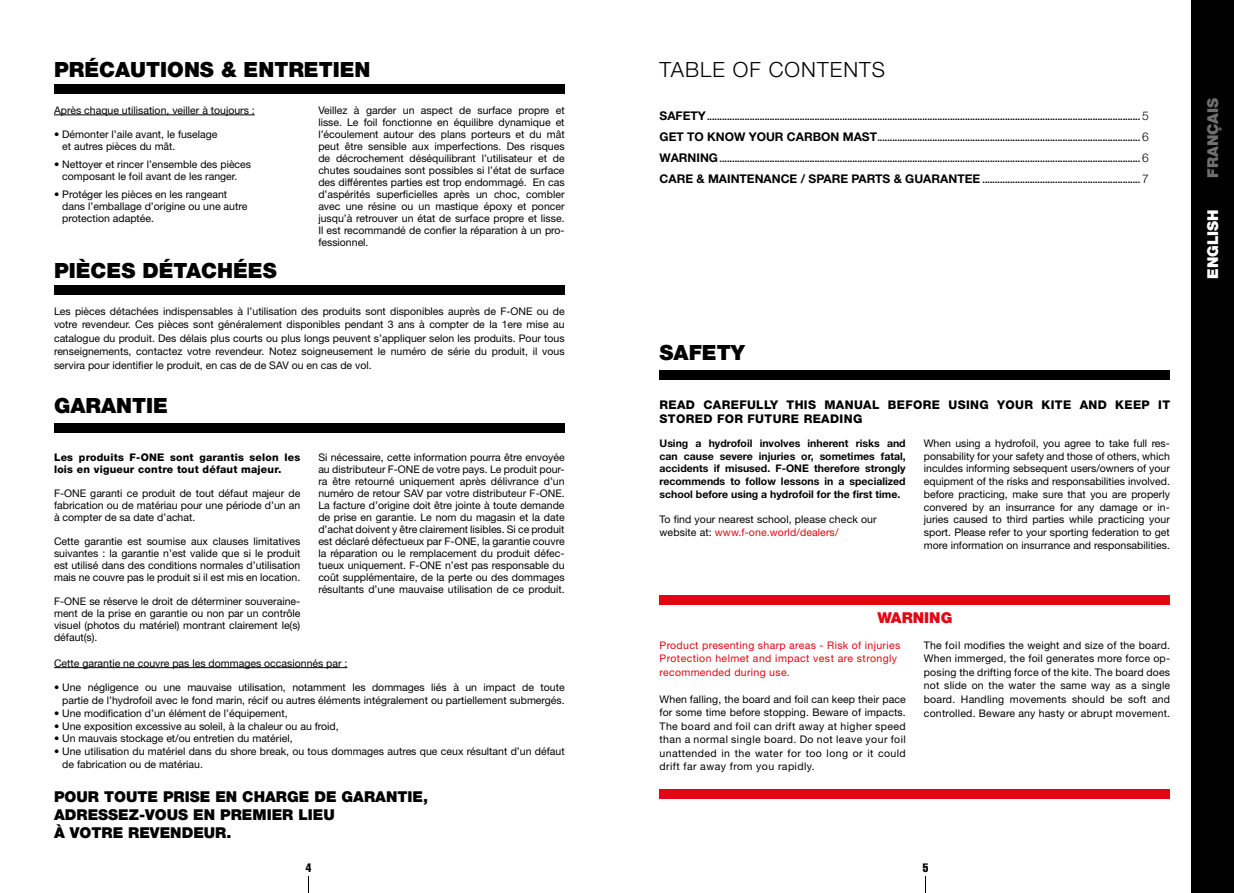
<style>
.page{position:relative;width:1234px;height:893px;background:#fff}
.page>*{position:absolute;margin:0;border:0;box-sizing:border-box;transform-origin:0 0}
.t1{font:900 21px "Helvetica Neue LT Std";color:#000}
.t2{font:300 21px "Helvetica Neue LT Std";letter-spacing:.05em;color:#000}
.t3{font:900 15px/18px "Helvetica Neue LT Std";color:#000}
.t4{font:900 15px "Helvetica Neue LT Std";color:#706f6f}
.t5{font:900 15px "Helvetica Neue LT Std";color:#fff}
.t6{font:900 15px "Helvetica Neue LT Std";color:#e30613}
.t7{font:800 12px/14.2px "Helvetica Neue LT Std";letter-spacing:.03em;color:#000}
.t8{font:extra-condensed 12px "Helvetica";color:#000}
.t9{font:10.5px/12px "Helvetica Neue LT Std";color:#000;text-align:justify}
.t10{font:700 10.5px/12.8px "Helvetica Neue LT Std";color:#000;text-align:justify}
.t11{font:10.5px/13.5px "Helvetica Neue LT Std";letter-spacing:.03em;color:#e30613}
.t12{font:800 10.5px/12px "Helvetica Neue LT Std";letter-spacing:.02em;color:#000}
.t13{font:700 9px "Helvetica Neue LT Std";color:#000}
.s1{font-size:12px}
.s2{font-weight:300;font-size:12px}
.s3{color:#e30613}
</style>
<div class="page">
<div style="left:1191px;top:0;width:42px;height:893px;background:#000"></div>
<svg style="left:308px;top:876px;width:1px;height:17px"></svg>
<svg style="left:925px;top:876px;width:1px;height:17px"></svg>
<div style="left:54px;top:84px;width:510px;height:10px;background:#000"></div>
<div style="left:54px;top:285px;width:510px;height:10px;background:#000"></div>
<hr style="left:54px;top:667px;width:293px;height:1px;background:#000">
<div style="left:54px;top:423px;width:510px;height:9px;background:#000"></div>
<hr style="left:54px;top:115px;width:201px;height:1px;background:#000">
<div style="left:659px;top:595px;width:510px;height:10px;background:#e30613"></div>
<div style="left:659px;top:789px;width:510px;height:9px;background:#e30613"></div>
<div style="left:659px;top:370px;width:510px;height:10px;background:#000"></div>
<h1 class="t1" style="left:54px;top:57px;width:318px">PRÉCAUTIONS &amp; ENTRETIEN</h1>
<p class="t9" style="left:54px;top:104px;width:202px">Après chaque utilisation, veiller à toujours :</p>
<p class="t9" style="left:62px;top:128px;width:157px;text-indent:-8px">• Démonter l’aile avant, le fuselage et autres pièces du mât.</p>
<p class="t9" style="left:54px;top:158px;width:199px;text-align:center">• Nettoyer et rincer l’ensemble des pièces composant le foil avant de les ranger.</p>
<p class="t9" style="left:62px;top:188px;width:186px;text-align:left;text-indent:-8px">• Protéger les pièces en les rangeant dans l’emballage d’origine ou une autre protection adaptée.</p>
<p class="t9" style="left:318px;top:104px;width:248px">Veillez à garder un aspect de surface propre et lisse. Le foil fonctionne en équilibre dynamique et l’écoulement autour des plans porteurs et du mât peut être sensible aux imperfections. Des risques de décrochement déséquilibrant l’utilisateur et de chutes soudaines sont possibles si l’état de surface des différentes parties est trop endommagé. En cas d’aspérités superficielles après un choc, combler avec une résine ou un mastique époxy et poncer jusqu’à retrouver un état de surface propre et lisse.<br>Il est recommandé de confier la réparation à un pro&shy;fessionnel.</p>
<h1 class="t1" style="left:54px;top:258px;width:224px">PIÈCES DÉTACHÉES</h1>
<p class="t9" style="left:54px;top:304px;width:512px;line-height:13.5px">Les pièces détachées indispensables à l’utilisation des produits sont disponibles auprès de F-ONE ou de votre revendeur. Ces pièces sont généralement disponibles pendant 3 ans à compter de la 1ere mise au catalogue du produit. Des délais plus courts ou plus longs peuvent s’appliquer selon les produits. Pour tous renseignements, contactez votre revendeur. Notez soigneusement le numéro de série du produit, il vous servira pour identifier le produit, en cas de de SAV ou en cas de vol.</p>
<h1 class="t1" style="left:54px;top:393px;width:115px">GARANTIE</h1>
<p class="t12" style="left:54px;top:451px;width:248px">Les produits F-ONE sont garantis selon les lois en vigueur contre tout défaut majeur.</p>
<p class="t9" style="left:54px;top:487px;width:248px">F-ONE garanti ce produit de tout défaut majeur de fabrication ou de matériau pour une période d’un an à compter de sa date d’achat.</p>
<p class="t9" style="left:54px;top:535px;width:248px">Cette garantie est soumise aux clauses limitatives suivantes : la garantie n’est valide que si le produit est utilisé dans des conditions normales d’utilisation mais ne couvre pas le produit si il est mis en location.</p>
<p class="t9" style="left:54px;top:595px;width:248px">F-ONE se réserve le droit de déterminer souveraine&shy;ment de la prise en garantie ou non par un contrôle visuel (photos du matériel) montrant clairement le(s) défaut(s).</p>
<p class="t9" style="left:318px;top:451px;width:248px">Si nécessaire, cette information pourra être envoyée au distributeur F-ONE de votre pays. Le produit pour&shy;ra être retourné uniquement après délivrance d’un numéro de retour SAV par votre distributeur F-ONE.<br>La facture d’origine doit être jointe à toute demande de prise en garantie. Le nom du magasin et la date d’achat doivent y être clairement lisibles. Si ce produit est déclaré défectueux par F-ONE, la garantie couvre la réparation ou le remplacement du produit défec&shy;tueux uniquement. F-ONE n’est pas responsable du coût supplémentaire, de la perte ou des dommages résultants d’une mauvaise utilisation de ce produit.</p>
<p class="t9" style="left:54px;top:657px;width:295px">Cette garantie ne couvre pas les dommages occasionnés par :</p>
<p class="t9" style="left:54px;top:681px;width:512px;line-height:12.8px;text-align:right">• Une négligence ou une mauvaise utilisation, notamment les dommages liés à un impact de toute partie de l’hydrofoil avec le fond marin, récif ou autres éléments intégralement ou partiellement submergés.</p>
<p class="t9" style="left:54px;top:707px;width:235px">• Une modification d’un élément de l’équipement,</p>
<p class="t9" style="left:54px;top:720px;width:286px">• Une exposition excessive au soleil, à la chaleur ou au froid,</p>
<p class="t9" style="left:54px;top:732px;width:240px">• Un mauvais stockage et/ou entretien du matériel,</p>
<p class="t9" style="left:62px;top:745px;width:504px;line-height:12.8px;text-indent:-8px">• Une utilisation du matériel dans du shore break, ou tous dommages autres que ceux résultant d’un défaut de fabrication ou de matériau.</p>
<h2 class="t3" style="left:54px;top:787px;width:375px">POUR TOUTE PRISE EN CHARGE DE GARANTIE,<br>ADRESSEZ-VOUS EN PREMIER LIEU<br>À VOTRE REVENDEUR.</h2>
<h1 class="t2" style="left:659px;top:56px;width:227px">TABLE OF CONTENTS</h1>
<p class="t13" style="left:659px;top:111px;width:490px"><span class="s1">SAFETY</span>............................................................................................................................................................................. <span class="s2">5</span></p>
<p class="t13" style="left:659px;top:132px;width:490px"><span class="s1">GET TO KNOW YOUR CARBON MAST</span>......................................................................................................... <span class="s2">6</span></p>
<p class="t13" style="left:659px;top:153px;width:490px"><span class="s1">WARNING</span> ........................................................................................................................................................................ <span class="s2">6</span></p>
<p class="t13" style="left:659px;top:174px;width:490px"><span class="s1">CARE &amp; MAINTENANCE / SPARE PARTS &amp; GUARANTEE</span> ............................................................... <span class="s2">7</span></p>
<h1 class="t1" style="left:659px;top:340px;width:87px">SAFETY</h1>
<p class="t7" style="left:659px;top:398px;width:512px">READ CAREFULLY THIS MANUAL BEFORE USING YOUR KITE AND KEEP IT<br>STORED FOR FUTURE READING</p>
<p class="t10" style="left:659px;top:436px;width:248px">Using a hydrofoil involves inherent risks and can cause severe injuries or, sometimes fatal, accidents if misused. F-ONE therefore strongly recommends to follow lessons in a specialized school before using a hydrofoil for the first time.</p>
<p class="t9" style="left:659px;top:513px;width:218px;line-height:12.8px">To find your nearest school, please check our website at: <span class="s3">www.f-one.world/dealers/</span></p>
<p class="t9" style="left:923px;top:437px;width:247px;line-height:12.8px">When using a hydrofoil, you agree to take full res&shy;ponsability for your safety and those of others, which inculdes informing sebsequent users/owners of your equipment of the risks and responsabilities involved. before practicing, make sure that you are properly convered by an insurrance for any damage or in&shy;juries caused to third parties while practicing your sport. Please refer to your sporting federation to get more information on insurrance and responsabilities.</p>
<h2 class="t6" style="left:877px;top:609px;width:76px">WARNING</h2>
<p class="t11" style="left:659px;top:638px;width:242px">Product presenting sharp areas - Risk of injuries<br>Protection helmet and impact vest are strongly recommended during use.</p>
<p class="t9" style="left:659px;top:692px;width:248px;line-height:13.5px">When falling, the board and foil can keep their pace for some time before stopping. Beware of impacts.<br>The board and foil can drift away at higher speed than a normal single board. Do not leave your foil unattended in the water for too long or it could drift far away from you rapidly.</p>
<p class="t9" style="left:923px;top:638px;width:248px;line-height:13.5px">The foil modifies the weight and size of the board.<br>When immerged, the foil generates more force op&shy;posing the drifting force of the kite. The board does not slide on the water the same way as a single board. Handling movements should be soft and controlled. Beware any hasty or abrupt movement.</p>
<p class="t8" style="left:305px;top:860px;width:7px">4</p>
<p class="t8" style="left:922px;top:860px;width:7px">5</p>
<h2 class="t4" style="left:1203px;top:178px;width:81px;rotate:-90deg">FRANÇAIS</h2>
<h2 class="t5" style="left:1203px;top:279px;width:71px;rotate:-90deg">ENGLISH</h2>
</div>
